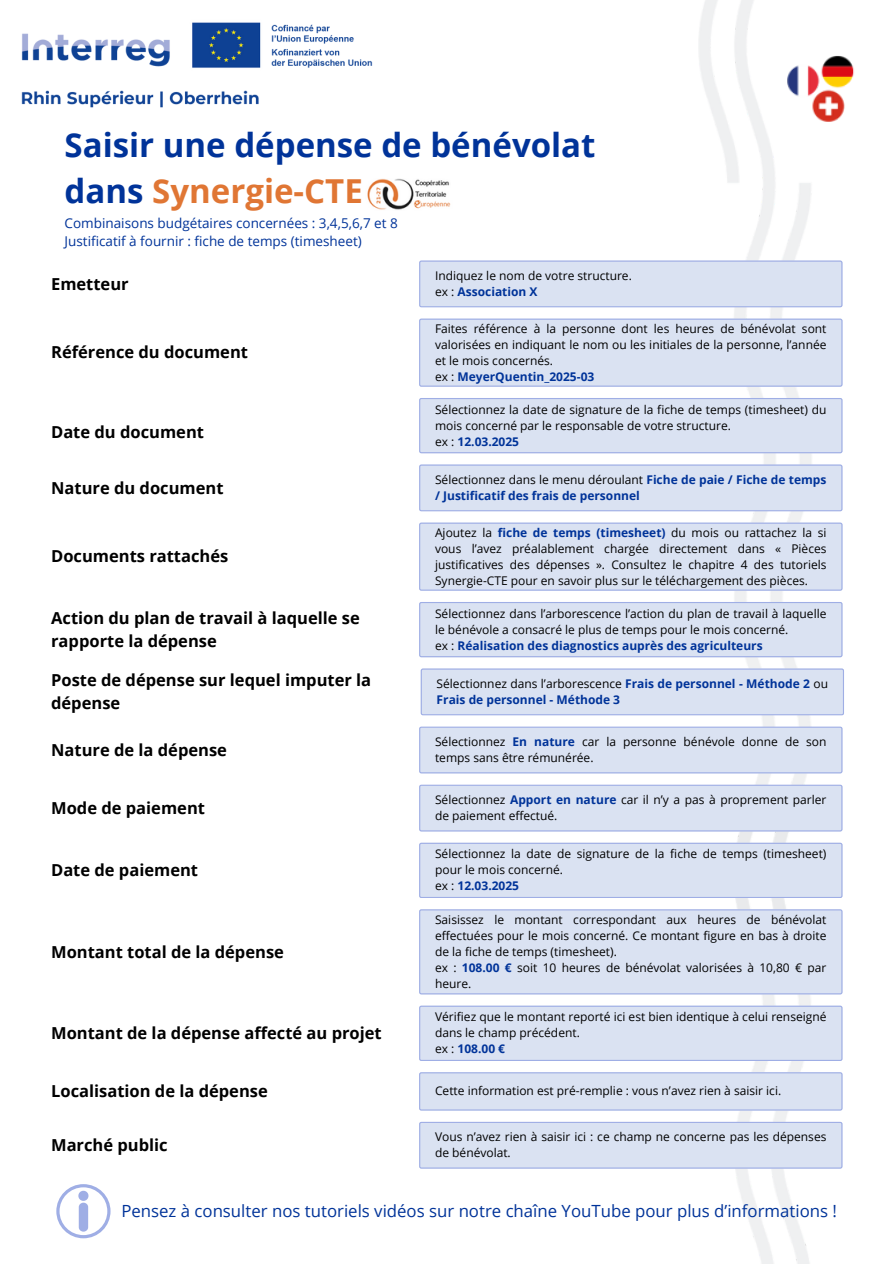
<style>
.page{position:relative;width:894px;height:1264px;background:#fff}
.page>*{position:absolute;margin:0;border:0;box-sizing:border-box;transform-origin:0 0}
.t1{font:700 33px/46.2px "Open Sans";color:#039}
.t2{font:16.8px "Open Sans";color:#039}
.t3{font:700 16.5px/22.5px "Open Sans";color:#000}
.t4{font:13.5px/18px "Open Sans";color:#039}
.t5{font:12px/16px "Open Sans";color:#000}
.t6{font:700 12px/16px "Open Sans";color:#039}
.s1{color:#e07634}
.s2{font-weight:400;color:#000}
.s3{font-weight:700;color:#039}
</style>
<div class="page">
<img style="left:21px;top:22px;width:352px;height:86px">
<img style="left:690px;top:0;width:164px;height:788px">
<img style="left:690px;top:788px;width:153px;height:475px">
<svg style="left:419px;top:260px;width:423px;height:47px;background:#d7dff1"></svg>
<div style="left:419px;top:318px;width:423px;height:69px;background:#dae2f2"></div>
<div style="left:419px;top:398px;width:423px;height:55px;background:#dae2f2"></div>
<div style="left:419px;top:522px;width:423px;height:68px;background:#dae2f2"></div>
<svg style="left:419px;top:464px;width:423px;height:47px;background:#d7dff1"></svg>
<div style="left:419px;top:602px;width:423px;height:55px;background:#dae2f2"></div>
<div style="left:420px;top:668px;width:423px;height:47px;background:#dae2f2"></div>
<div style="left:419px;top:784px;width:423px;height:47px;background:#dae2f2"></div>
<div style="left:419px;top:726px;width:423px;height:47px;background:#dae2f2"></div>
<div style="left:419px;top:842px;width:423px;height:56px;background:#dae2f2"></div>
<div style="left:419px;top:1005px;width:423px;height:55px;background:#dae2f2"></div>
<svg style="left:419px;top:1072px;width:423px;height:38px;background:#d7dff1"></svg>
<div style="left:419px;top:1121px;width:423px;height:47px;background:#dae2f2"></div>
<div style="left:419px;top:909px;width:423px;height:85px;background:#dae2f2"></div>
<svg style="left:56px;top:1184px;width:54px;height:54px"></svg>
<div style="left:79px;top:1202px;width:9px;height:29px;background:#9faee5;border-radius:5px"></div>
<img style="left:367px;top:179px;width:84px;height:31px">
<h2 class="t1" style="left:65px;top:121px;width:532px">Saisir une dépense de bénévolat dans <span class="s1">Synergie-CTE</span></h2>
<p class="t4" style="left:65px;top:214px;width:334px">Combinaisons budgétaires concernées : 3,4,5,6,7 et 8<br>Justificatif à fournir : fiche de temps (timesheet)</p>
<p class="t3" style="left:51px;top:272px;width:79px">Emetteur</p>
<h1 class="t3" style="left:51px;top:340px;width:198px">Référence du document</h1>
<p class="t3" style="left:51px;top:420px;width:154px">Date du document</p>
<p class="t5" style="left:435px;top:267px;width:198px">Indiquez le nom de votre structure.</p>
<p class="t6" style="left:435px;top:283px;width:104px"><span class="s2">ex :</span> Association X</p>
<p class="t5" style="left:435px;top:320px;width:393px;text-align:justify">Faites référence à la personne dont les heures de bénévolat sont valorisées en indiquant le nom ou les initiales de la personne, l’année et le mois concernés.</p>
<h4 class="t6" style="left:435px;top:368px;width:161px"><span class="s2">ex :</span> MeyerQuentin_2025-03</h4>
<p class="t5" style="left:435px;top:401px;width:393px">Sélectionnez la date de signature de la fiche de temps (timesheet) du mois concerné par le responsable de votre structure.</p>
<h2 class="t6" style="left:435px;top:433px;width:86px"><span class="s2">ex :</span> 12.03.2025</h2>
<p class="t3" style="left:51px;top:476px;width:174px">Nature du document</p>
<h2 class="t6" style="left:435px;top:471px;width:393px"><span class="s2">Sélectionnez dans le menu déroulant</span> Fiche de paie / Fiche de temps / Justificatif des frais de personnel</h2>
<h2 class="t3" style="left:51px;top:544px;width:179px">Documents rattachés</h2>
<p class="t5" style="left:435px;top:524px;width:393px;text-align:justify">Ajoutez la <span class="s3">fiche de temps (timesheet)</span> du mois ou rattachez la si vous l’avez préalablement chargée directement dans « Pièces justificatives des dépenses ». Consultez le chapitre 4 des tutoriels Synergie-CTE pour en savoir plus sur le téléchargement des pièces.</p>
<p class="t3" style="left:51px;top:606px;width:310px">Action du plan de travail à laquelle se rapporte la dépense</p>
<p class="t5" style="left:435px;top:605px;width:393px">Sélectionnez dans l’arborescence l’action du plan de travail à laquelle le bénévole a consacré le plus de temps pour le mois concerné.</p>
<h2 class="t6" style="left:435px;top:637px;width:329px"><span class="s2">ex :</span> Réalisation des diagnostics auprès des agriculteurs</h2>
<p class="t3" style="left:51px;top:668px;width:321px">Poste de dépense sur lequel imputer la dépense</p>
<h2 class="t6" style="left:436px;top:675px;width:393px"><span class="s2">Sélectionnez dans l’arborescence</span> Frais de personnel - Méthode 2 <span class="s2">ou<br></span>Frais de personnel - Méthode 3</h2>
<p class="t3" style="left:51px;top:738px;width:177px">Nature de la dépense</p>
<p class="t5" style="left:435px;top:733px;width:393px">Sélectionnez <span class="s3">En nature</span> car la personne bénévole donne de son temps sans être rémunérée.</p>
<p class="t3" style="left:51px;top:796px;width:155px">Mode de paiement</p>
<h2 class="t5" style="left:435px;top:791px;width:393px">Sélectionnez <span class="s3">Apport en nature</span> car il n’y a pas à proprement parler de paiement effectué.</h2>
<h2 class="t3" style="left:51px;top:858px;width:148px">Date de paiement</h2>
<p class="t3" style="left:51px;top:939px;width:234px">Montant total de la dépense</p>
<p class="t3" style="left:51px;top:1021px;width:332px">Montant de la dépense affecté au projet</p>
<p class="t5" style="left:435px;top:845px;width:393px">Sélectionnez la date de signature de la fiche de temps (timesheet) pour le mois concerné.</p>
<h2 class="t6" style="left:435px;top:877px;width:86px"><span class="s2">ex :</span> 12.03.2025</h2>
<p class="t5" style="left:435px;top:911px;width:393px;text-align:justify">Saisissez le montant correspondant aux heures de bénévolat effectuées pour le mois concerné. Ce montant figure en bas à droite de la fiche de temps (timesheet).</p>
<h2 class="t5" style="left:435px;top:959px;width:393px">ex : <span class="s3">108.00 €</span> soit 10 heures de bénévolat valorisées à 10,80 € par heure.</h2>
<h2 class="t5" style="left:435px;top:1008px;width:393px">Vérifiez que le montant reporté ici est bien identique à celui renseigné dans le champ précédent.</h2>
<p class="t6" style="left:435px;top:1040px;width:72px"><span class="s2">ex :</span> 108.00 €</p>
<h2 class="t3" style="left:51px;top:1079px;width:218px">Localisation de la dépense</h2>
<p class="t5" style="left:435px;top:1082px;width:347px">Cette information est pré-remplie : vous n’avez rien à saisir ici.</p>
<p class="t3" style="left:51px;top:1133px;width:118px">Marché public</p>
<h2 class="t5" style="left:435px;top:1128px;width:393px">Vous n’avez rien à saisir ici : ce champ ne concerne pas les dépenses de bénévolat.</h2>
<p class="t2" style="left:121px;top:1199px;width:717px">Pensez à consulter nos tutoriels vidéos sur notre chaîne YouTube pour plus d’informations !</p>
</div>
